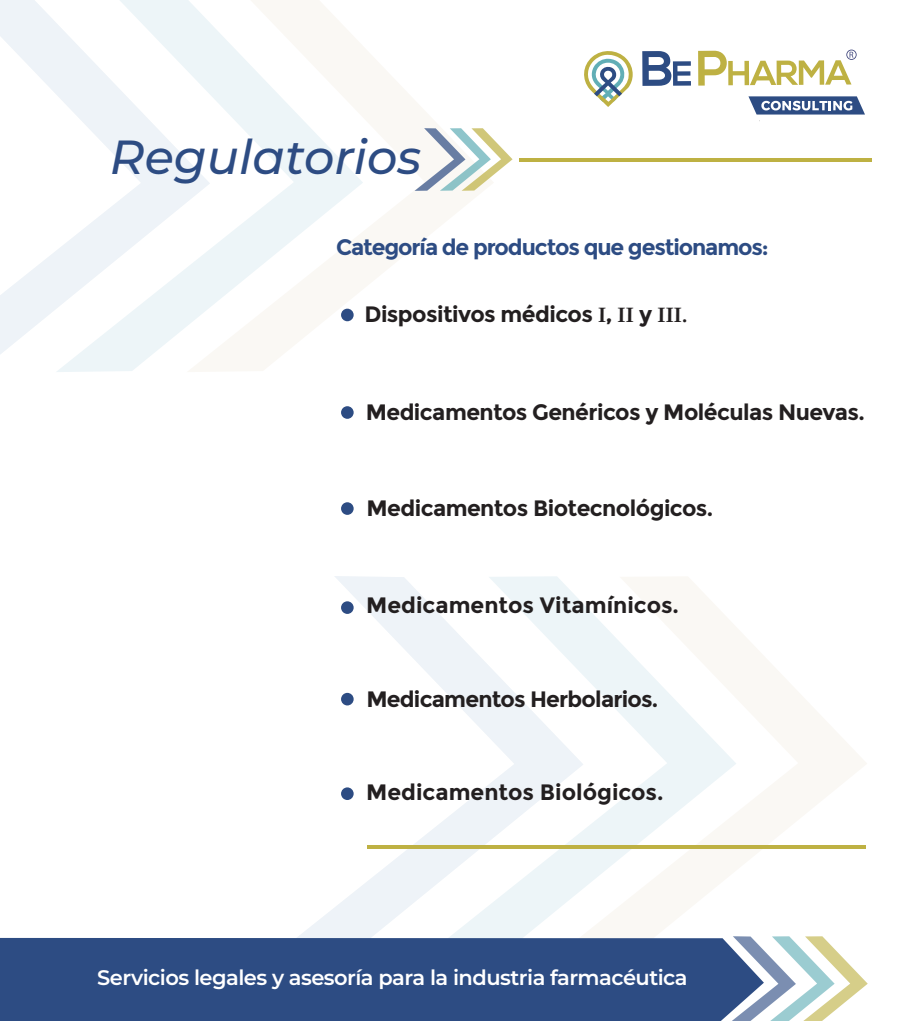
<style>
.page{position:relative;width:918px;height:1021px;background:#fff}
.page>*{position:absolute;margin:0;border:0;box-sizing:border-box;transform-origin:0 0}
.t1{font:italic 500 47.85px "Montserrat";color:#2d4c83}
.t2{font:700 22.2px "Montserrat";letter-spacing:-.025em;color:#231f20}
.t3{font:700 22.2px "Montserrat";color:#231f20}
.t4{font:700 22.2px "Montserrat";letter-spacing:-.05em;color:#2d4c83}
.t5{font:600 21px "Montserrat";letter-spacing:-.025em;color:#fff}
.s1{font-family:"Garamond"}
</style>
<div class="page">
<svg style="left:0;top:0;width:56px;height:354px"></svg>
<svg style="left:56px;top:0;width:131px;height:372px"></svg>
<svg style="left:187px;top:0;width:295px;height:372px"></svg>
<svg style="left:298px;top:576px;width:131px;height:361px"></svg>
<svg style="left:429px;top:576px;width:131px;height:361px"></svg>
<svg style="left:560px;top:577px;width:307px;height:360px"></svg>
<svg style="left:584px;top:51px;width:49px;height:56px"></svg>
<svg style="left:642px;top:51px;width:49px;height:35px"></svg>
<svg style="left:698px;top:50px;width:159px;height:36px"></svg>
<svg style="left:748px;top:96px;width:117px;height:18px"></svg>
<svg style="left:718px;top:936px;width:150px;height:84px"></svg>
<div style="left:0;top:937px;width:764px;height:83px;background:#2d4c83"></div>
<div style="left:341px;top:309px;width:13px;height:12px;background:#2d4c83;border-radius:50%"></div>
<div style="left:341px;top:406px;width:13px;height:13px;background:#2d4c83;border-radius:50%"></div>
<div style="left:341px;top:502px;width:13px;height:13px;background:#2d4c83;border-radius:50%"></div>
<div style="left:341px;top:601px;width:13px;height:13px;background:#2d4c83;border-radius:50%"></div>
<div style="left:341px;top:693px;width:13px;height:12px;background:#2d4c83;border-radius:50%"></div>
<div style="left:341px;top:787px;width:13px;height:13px;background:#2d4c83;border-radius:50%"></div>
<hr style="left:519px;top:158px;width:353px;height:3px;background:#beb143">
<svg style="left:415px;top:128px;width:98px;height:63px"></svg>
<hr style="left:367px;top:845px;width:499px;height:3px;background:#beb143">
<h1 class="t1" style="left:110px;top:123px;width:313px">Regulatorios</h1>
<p class="t4" style="left:336px;top:234px;width:434px">Categoría de productos que gestionamos:</p>
<p class="t2" style="left:365px;top:301px;width:325px">Dispositivos médicos <span class="s1">I</span>, <span class="s1">II</span> y <span class="s1">III.</span></p>
<p class="t2" style="left:366px;top:398px;width:501px">Medicamentos Genéricos y Moléculas Nuevas.</p>
<p class="t2" style="left:367px;top:495px;width:348px">Medicamentos Biotecnológicos.</p>
<p class="t3" style="left:366px;top:592px;width:314px">Medicamentos Vitamínicos.</p>
<p class="t2" style="left:366px;top:685px;width:293px">Medicamentos Herbolarios.</p>
<p class="t3" style="left:366px;top:778px;width:299px">Medicamentos Biológicos.</p>
<p class="t5" style="left:97px;top:963px;width:592px">Servicios legales y asesoría para la industria farmacéutica</p>
</div>
